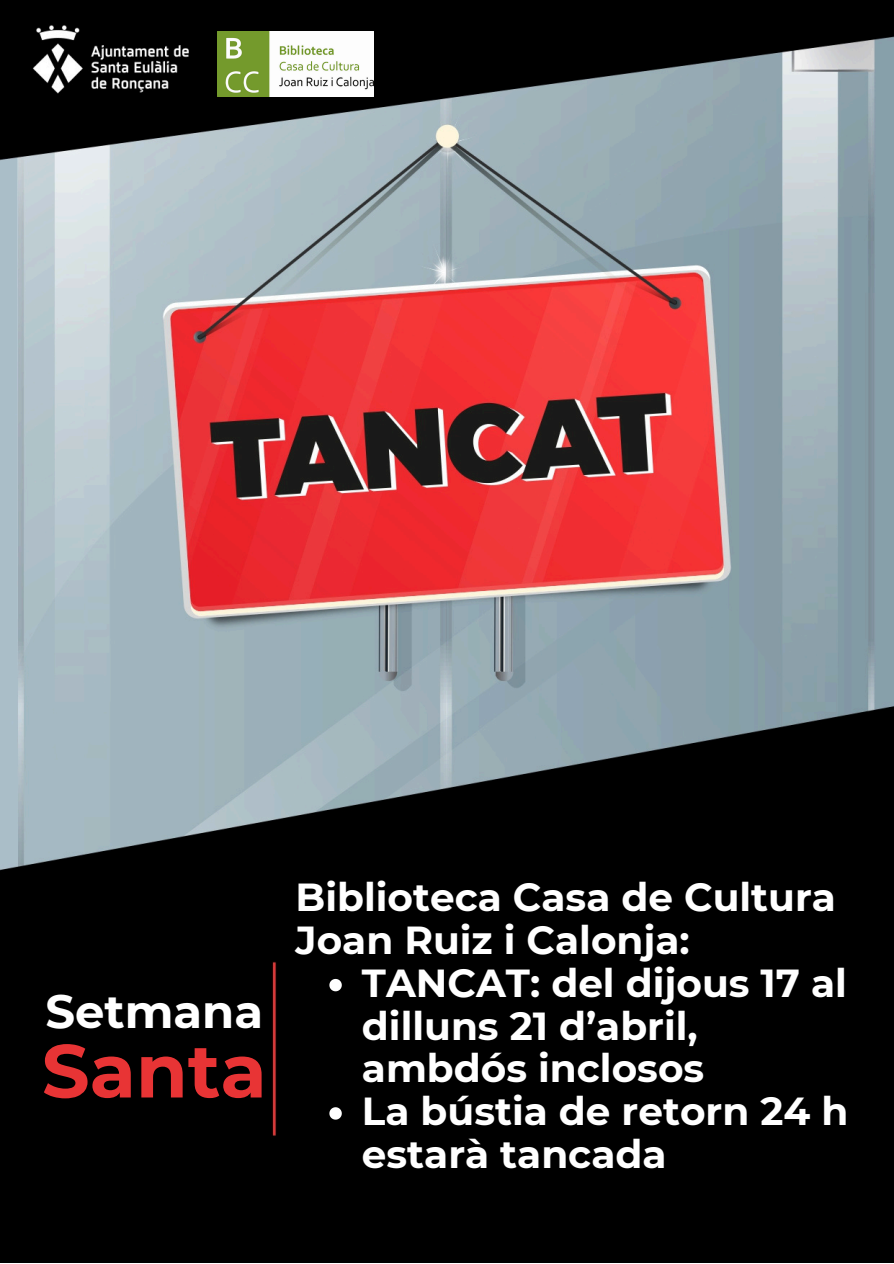
<style>
.page{position:relative;width:894px;height:1264px;background:#fff}
.page>*{position:absolute;margin:0;border:0;box-sizing:border-box;transform-origin:0 0}
.t1{font:700 75px "Montserrat";color:#e83435}
.t2{font:700 46.5px "Montserrat";color:#fff}
.t3{font:700 39px/42.8px "Montserrat";color:#fff}
</style>
<div class="page">
<img style="left:0;top:0;width:893px;height:1262px">
<img style="left:217px;top:32px;width:156px;height:64px">
<svg style="left:329px;top:978px;width:13px;height:13px"></svg>
<svg style="left:329px;top:1107px;width:13px;height:12px"></svg>
<p class="t2" style="left:45px;top:982px;width:219px">Setmana</p>
<p class="t1" style="left:42px;top:1024px;width:226px">Santa</p>
<h2 class="t3" style="left:295px;top:876px;width:541px">Biblioteca Casa de Cultura<br>Joan Ruiz i Calonja:</h2>
<h1 class="t3" style="left:362px;top:961px;width:486px">TANCAT: del dijous 17 al dilluns 21 d’abril, ambdós inclosos</h1>
<h3 class="t3" style="left:362px;top:1089px;width:487px">La bústia de retorn 24 h estarà tancada</h3>
</div>
